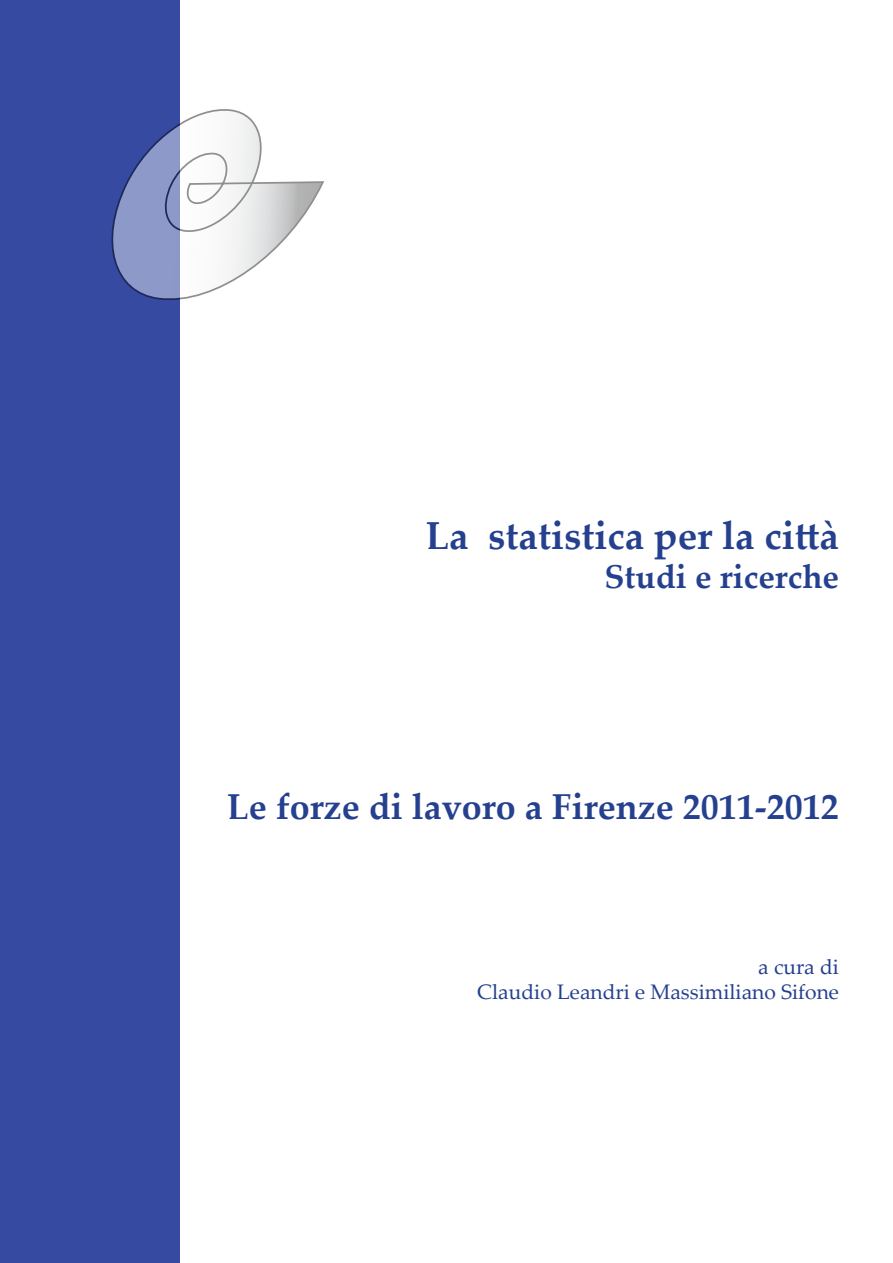
<style>
.page{position:relative;width:893px;height:1263px;background:#fff}
.page>*{position:absolute;margin:0;border:0;box-sizing:border-box;transform-origin:0 0}
.t1{font:700 39px "Palatino Linotype";color:#25408f}
.t2{font:700 36px "Palatino Linotype";color:#25408f}
.t3{font:700 33px "Palatino Linotype";color:#25408f}
.t4{font:21px/25.2px "Palatino Linotype";color:#25408f;text-align:right}
</style>
<div class="page">
<div style="left:0;top:0;width:180px;height:1263px;background:#354aa0"></div>
<svg style="left:111px;top:109px;width:213px;height:191px"></svg>
<h1 class="t1" style="left:426px;top:508px;width:415px">La statistica per la città</h1>
<h3 class="t3" style="left:604px;top:554px;width:236px">Studi e ricerche</h3>
<h2 class="t2" style="left:227px;top:781px;width:613px">Le forze di lavoro a Firenze 2011-2012</h2>
<p class="t4" style="left:477px;top:953px;width:363px">a cura di<br>Claudio Leandri e Massimiliano Sifone</p>
</div>
